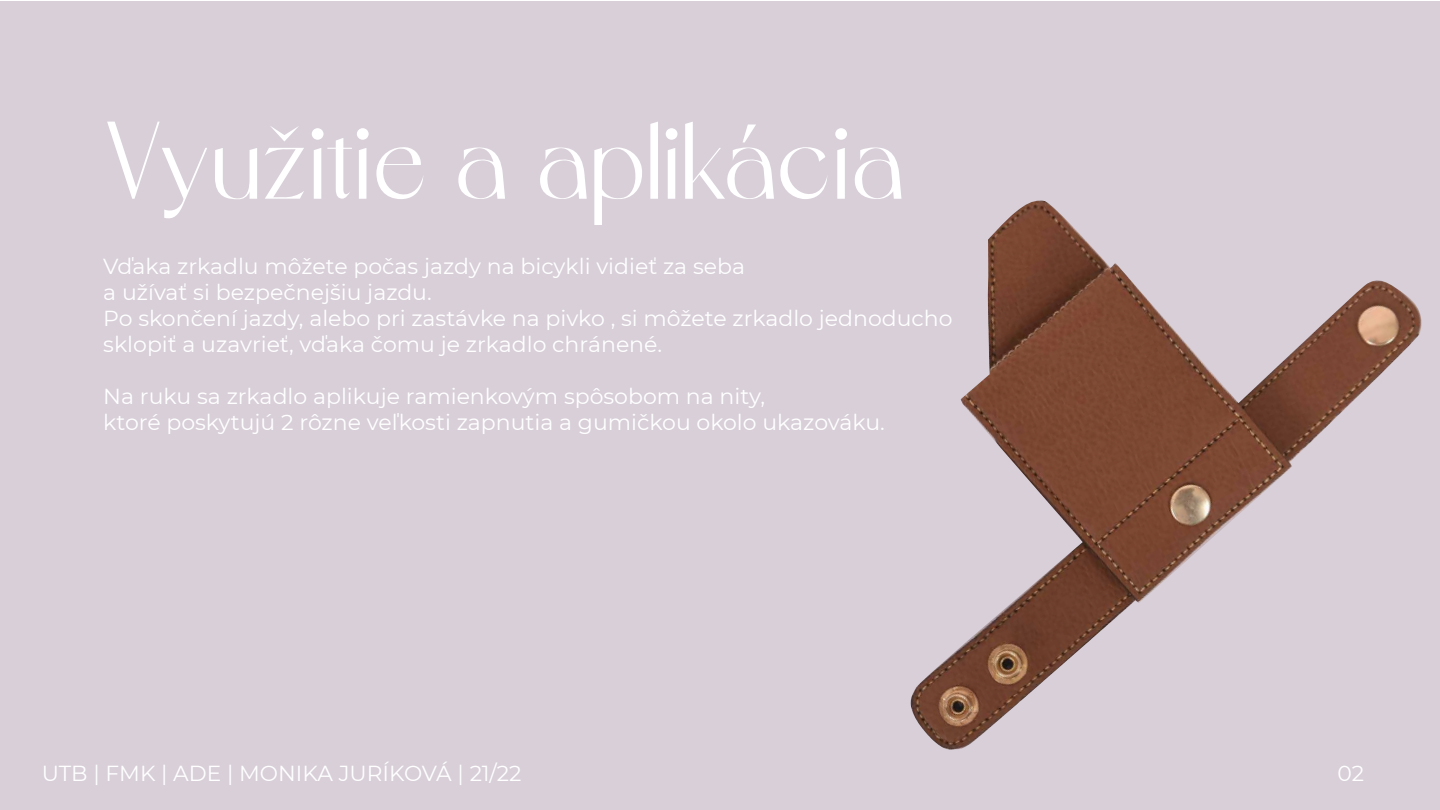
<style>
.page{position:relative;width:1440px;height:810px;background:#fff}
.page>*{position:absolute;margin:0;border:0;box-sizing:border-box;transform-origin:0 0}
.t1{font:110.25px "Rivage Personal Use";color:#fff}
.t2{font:21.75px "Montserrat";color:#fff}
.t3{font:21.67px/26px "Montserrat";color:#fff}
</style>
<div class="page">
<div style="left:0;top:1px;width:1440px;height:809px;background:#d8cfd8"></div>
<img style="left:910px;top:201px;width:512px;height:549px">
<h1 class="t1" style="left:103px;top:98px;width:803px">Využitie a aplikácia</h1>
<p class="t3" style="left:103px;top:252px;width:851px">Vďaka zrkadlu môžete počas jazdy na bicykli vidieť za seba<br>a užívať si bezpečnejšiu jazdu.<br>Po skončení jazdy, alebo pri zastávke na pivko , si môžete zrkadlo jednoducho sklopiť a uzavrieť, vďaka čomu je zrkadlo chránené.</p>
<p class="t3" style="left:103px;top:382px;width:783px">Na ruku sa zrkadlo aplikuje ramienkovým spôsobom na nity,<br>ktoré poskytujú 2 rôzne veľkosti zapnutia a gumičkou okolo ukazováku.</p>
<p class="t2" style="left:42px;top:758px;width:481px">UTB | FMK | ADE | MONIKA JURÍKOVÁ | 21/22</p>
<p class="t2" style="left:1338px;top:758px;width:28px">02</p>
</div>
